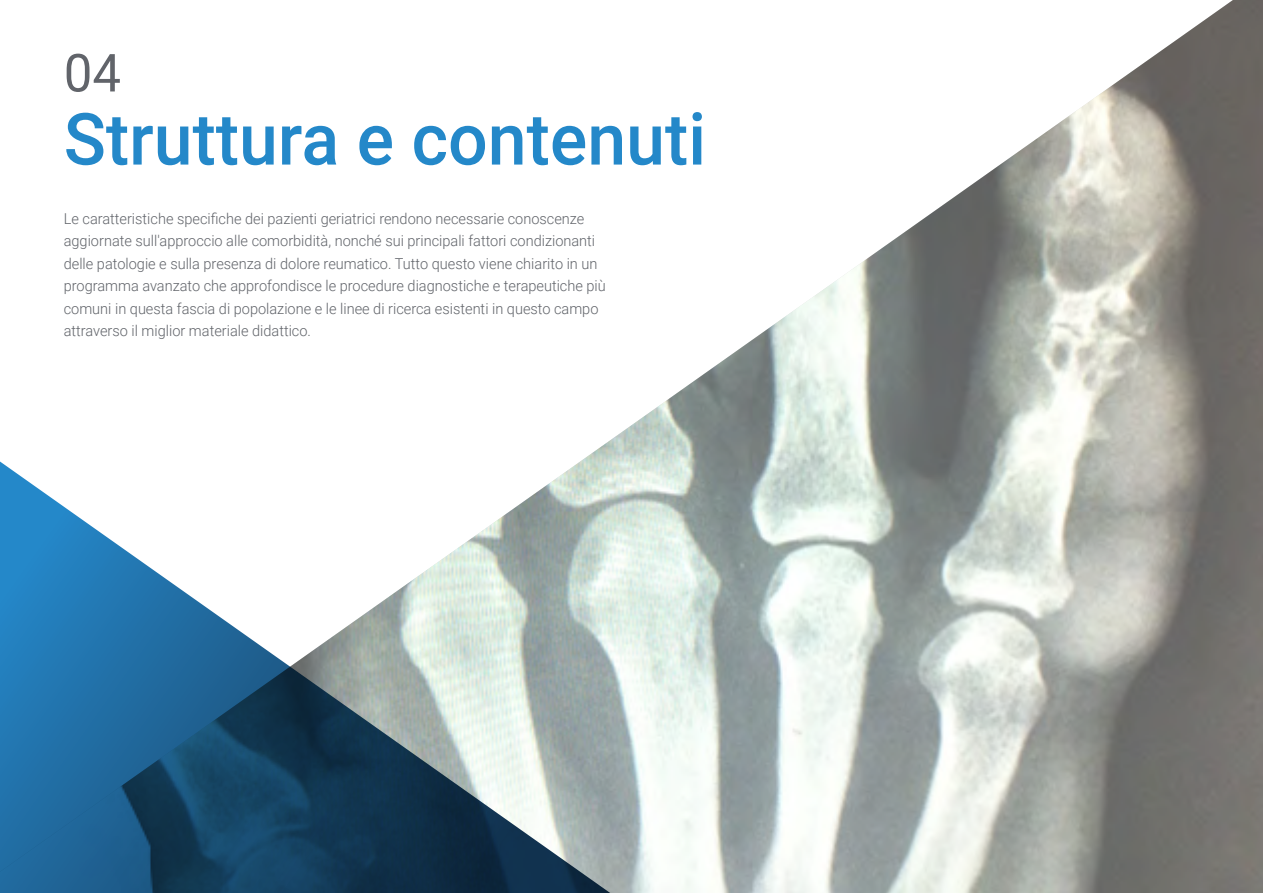
<style>
.page{position:relative;width:1263px;height:893px;background:#fff}
.page>*{position:absolute;margin:0;border:0;box-sizing:border-box;transform-origin:0 0}
.t1{font:500 72px "Roboto";color:#2488c9}
.t2{font:52.5px "Roboto";color:#61646a}
.t3{font:300 15px/22.5px "Roboto";color:#61646a}
</style>
<div class="page">
<img style="left:602px;top:0;width:661px;height:893px">
<svg style="left:0;top:446px;width:640px;height:447px"></svg>
<h2 class="t2" style="left:64px;top:36px;width:59px">04</h2>
<h1 class="t1" style="left:64px;top:89px;width:644px">Struttura e contenuti</h1>
<p class="t3" style="left:64px;top:207px;width:543px">Le caratteristiche specifiche dei pazienti geriatrici rendono necessarie conoscenze aggiornate sull'approccio alle comorbidità, nonché sui principali fattori condizionanti delle patologie e sulla presenza di dolore reumatico. Tutto questo viene chiarito in un programma avanzato che approfondisce le procedure diagnostiche e terapeutiche più comuni in questa fascia di popolazione e le linee di ricerca esistenti in questo campo attraverso il miglior materiale didattico.</p>
</div>
